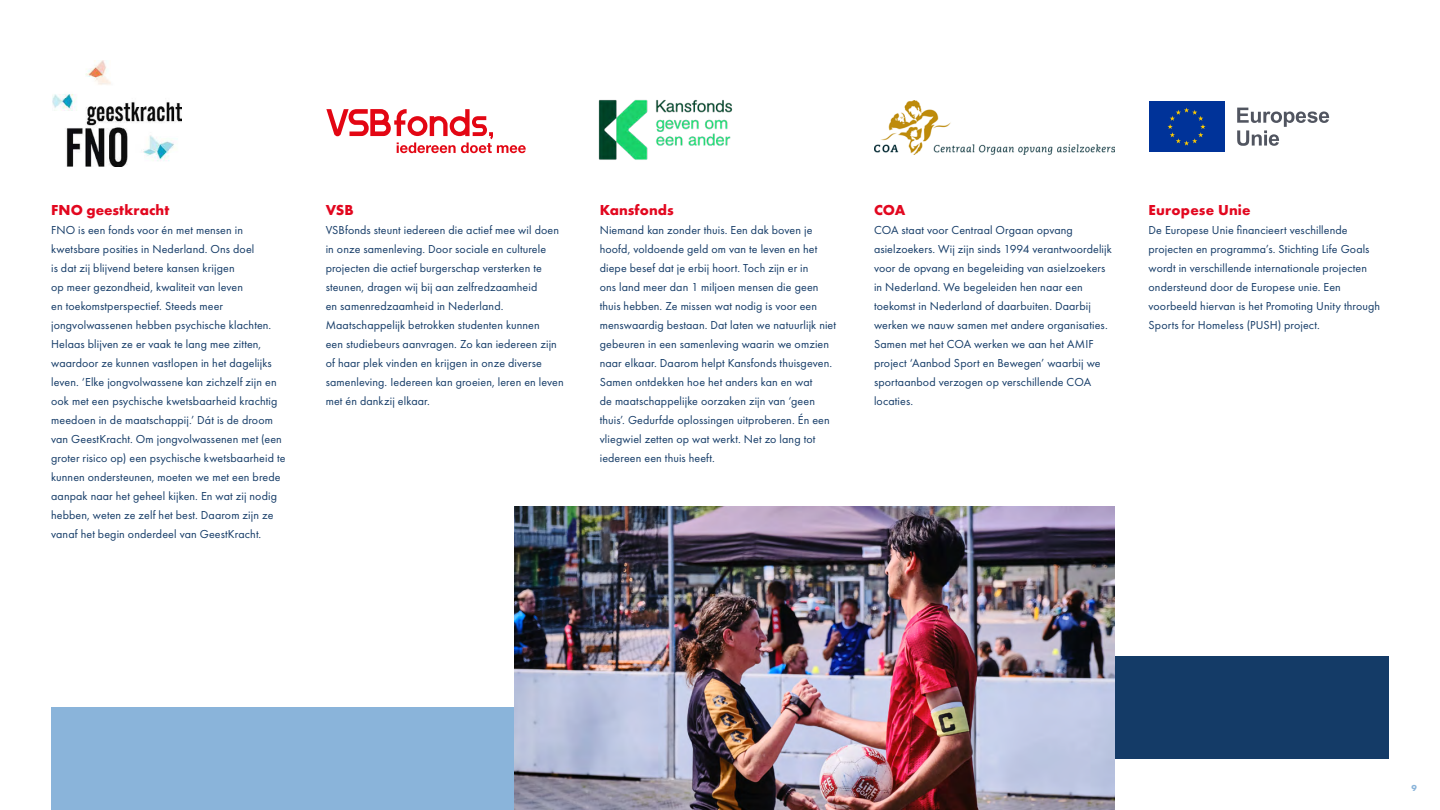
<style>
.page{position:relative;width:1440px;height:810px;background:#fff}
.page>*{position:absolute;margin:0;border:0;box-sizing:border-box;transform-origin:0 0}
.t1{font:700 15px "Futura PT";letter-spacing:.005em;color:#e2071f}
.t2{font:12px/19px "Futura PT";letter-spacing:.01em;color:#143b67}
.t3{font:700 9px "Futura PT";color:#8ab4da}
</style>
<div class="page">
<img style="left:52px;top:61px;width:130px;height:106px">
<svg style="left:326px;top:109px;width:200px;height:44px"></svg>
<img style="left:598px;top:100px;width:135px;height:60px">
<img style="left:874px;top:100px;width:240px;height:55px">
<div style="left:51px;top:708px;width:1029px;height:102px;background:#8ab4da"></div>
<div style="left:600px;top:657px;width:789px;height:102px;background:#143b67"></div>
<img style="left:514px;top:506px;width:600px;height:304px">
<div style="left:1149px;top:101px;width:76px;height:51px;background:#039"></div>
<svg style="left:1168px;top:108px;width:38px;height:38px"></svg>
<svg style="left:1237px;top:108px;width:92px;height:38px"></svg>
<p class="t1" style="left:51px;top:200px;width:120px">FNO geestkracht</p>
<p class="t2" style="left:51px;top:221px;width:236px">FNO is een fonds voor én met mensen in kwetsbare posities in Nederland. Ons doel<br>is dat zij blijvend betere kansen krijgen<br>op meer gezondheid, kwaliteit van leven<br>en toekomstperspectief. Steeds meer jongvolwassenen hebben psychische klachten.<br>Helaas blijven ze er vaak te lang mee zitten, waardoor ze kunnen vastlopen in het dagelijks leven. ‘Elke jongvolwassene kan zichzelf zijn en ook met een psychische kwetsbaarheid krachtig meedoen in de maatschappij.’ Dát is de droom van GeestKracht. Om jongvolwassenen met (een groter risico op) een psychische kwetsbaarheid te kunnen ondersteunen, moeten we met een brede aanpak naar het geheel kijken. En wat zij nodig hebben, weten ze zelf het best. Daarom zijn ze vanaf het begin onderdeel van GeestKracht.</p>
<p class="t1" style="left:326px;top:200px;width:30px">VSB</p>
<p class="t2" style="left:326px;top:221px;width:240px">VSBfonds steunt iedereen die actief mee wil doen in onze samenleving. Door sociale en culturele projecten die actief burgerschap versterken te steunen, dragen wij bij aan zelfredzaamheid<br>en samenredzaamheid in Nederland.<br>Maatschappelijk betrokken studenten kunnen<br>een studiebeurs aanvragen. Zo kan iedereen zijn of haar plek vinden en krijgen in onze diverse samenleving. Iedereen kan groeien, leren en leven met én dankzij elkaar.</p>
<p class="t1" style="left:600px;top:200px;width:76px">Kansfonds</p>
<p class="t2" style="left:600px;top:221px;width:238px">Niemand kan zonder thuis. Een dak boven je hoofd, voldoende geld om van te leven en het diepe besef dat je erbij hoort. Toch zijn er in<br>ons land meer dan 1 miljoen mensen die geen thuis hebben. Ze missen wat nodig is voor een menswaardig bestaan. Dat laten we natuurlijk niet gebeuren in een samenleving waarin we omzien naar elkaar. Daarom helpt Kansfonds thuisgeven.<br>Samen ontdekken hoe het anders kan en wat<br>de maatschappelijke oorzaken zijn van ‘geen thuis’. Gedurfde oplossingen uitproberen. Én een vliegwiel zetten op wat werkt. Net zo lang tot iedereen een thuis heeft.</p>
<p class="t1" style="left:874px;top:200px;width:33px">COA</p>
<p class="t2" style="left:874px;top:221px;width:239px">COA staat voor Centraal Orgaan opvang asielzoekers. Wij zijn sinds 1994 verantwoordelijk voor de opvang en begeleiding van asielzoekers in Nederland. We begeleiden hen naar een toekomst in Nederland of daarbuiten. Daarbij werken we nauw samen met andere organisaties.<br>Samen met het COA werken we aan het AMIF project ‘Aanbod Sport en Bewegen’ waarbij we sportaanbod verzogen op verschillende COA locaties.</p>
<p class="t1" style="left:1149px;top:200px;width:104px">Europese Unie</p>
<p class="t2" style="left:1149px;top:221px;width:233px">De Europese Unie financieert veschillende projecten en programma’s. Stichting Life Goals wordt in verschillende internationale projecten ondersteund door de Europese unie. Een voorbeeld hiervan is het Promoting Unity through Sports for Homeless (PUSH) project.</p>
<p class="t3" style="left:1412px;top:782px;width:7px">9</p>
</div>
